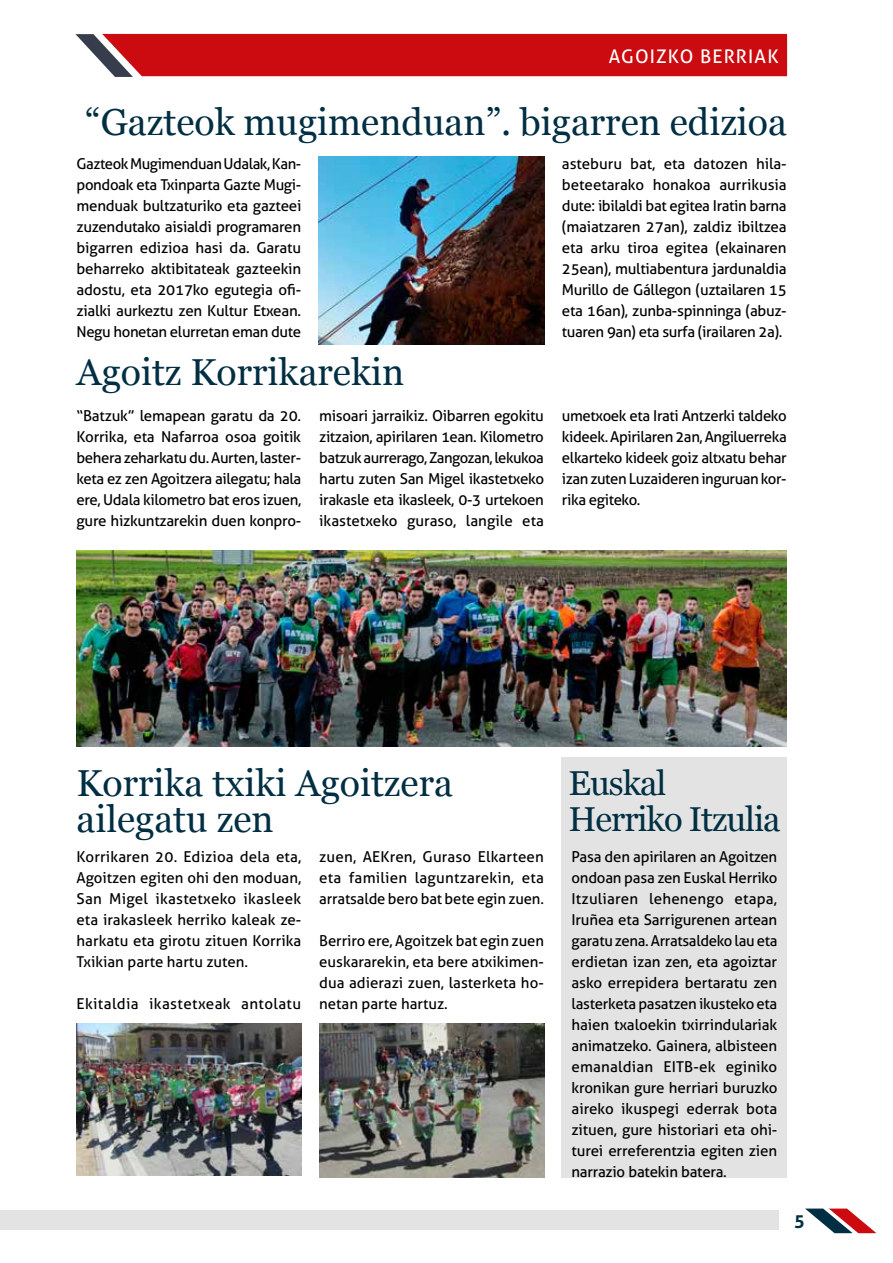
<style>
.page{position:relative;width:893px;height:1263px;background:#fff}
.page>*{position:absolute;margin:0;border:0;box-sizing:border-box;transform-origin:0 0}
.t1{font:37.5px/36px "Georgia";color:#002e42}
.t2{font:34.5px/36px "Georgia";letter-spacing:-.03em;color:#002e42}
.t3{font:18.75px "Aller";letter-spacing:.06em;color:#fff}
.t4{font:700 18px "Aller";color:#002e42}
.t5{font:15px/21px "Aller";letter-spacing:-.015em;color:#000;text-align:justify}
.t6{font:15px "Aller";letter-spacing:.025em;color:#000}
</style>
<div class="page">
<div style="left:0;top:1211px;width:778px;height:19px;background:#e3e3e3"></div>
<svg style="left:805px;top:1208px;width:71px;height:25px"></svg>
<svg style="left:75px;top:34px;width:712px;height:43px;background:#ca1a1e"></svg>
<div style="left:561px;top:757px;width:226px;height:421px;background:#e3e3e3"></div>
<img style="left:319px;top:157px;width:225px;height:188px">
<img style="left:77px;top:1024px;width:225px;height:152px">
<img style="left:319px;top:1024px;width:225px;height:153px">
<img style="left:77px;top:551px;width:710px;height:196px">
<p class="t3" style="left:609px;top:45px;width:104px">agoizko berr</p>
<p class="t3" style="left:748px;top:45px;width:32px">iak</p>
<h1 class="t1" style="left:85px;top:105px;width:703px">“Gazteok mugimenduan”. bigarren edizioa</h1>
<p class="t5" style="left:77px;top:153px;width:226px">Gazteok Mugimenduan Udalak, Kan&shy;pondoak eta Txinparta Gazte Mugi&shy;menduak bultzaturiko eta gazteei zuzendutako aisialdi programaren bigarren edizioa hasi da. Garatu beharreko aktibitateak gazteekin adostu, eta 2017ko egutegia ofi&shy;zialki aurkeztu zen Kultur Etxean.<br>Negu honetan elurretan eman dute</p>
<p class="t5" style="left:562px;top:153px;width:226px">asteburu bat, eta datozen hila&shy;beteetarako honakoa aurrikusia dute: ibilaldi bat egitea I ratin barna (maiatzaren 27an), zaldiz ibiltzea eta arku tiroa egitea (ekainaren 25ean), multiabentura jardunaldia Murillo de Gállegon (uztailaren 15 eta 16an), zunba-spinninga (abuz&shy;tuaren 9an) eta surfa (irailaren 2a).</p>
<h1 class="t1" style="left:77px;top:355px;width:329px">Agoitz Korrikarekin</h1>
<p class="t5" style="left:77px;top:405px;width:226px">“Batzuk” lemapean garatu da 20.<br>Korrika, eta Nafarroa osoa goitik behera zeharkatu du. Aurten, laster&shy;keta ez zen Agoitzera ailegatu; hala ere, U dala kilometro bat eros izuen, gure hizkuntzarekin duen konpro-</p>
<p class="t5" style="left:319px;top:405px;width:226px">misoari jarraikiz. Oibarren egokitu zitzaion, apirilaren 1ean. Kilometro batzuk aurrerago, Zangozan, lekukoa hartu zuten San Migel ikastetxeko irakasle eta ikasleek, 0-3 urtekoen ikastetxeko guraso, langile eta</p>
<p class="t5" style="left:562px;top:405px;width:226px">umetxoek eta I rati Antzerki taldeko kideek. Apirilaren 2an, Angiluerreka elkarteko kideek goiz altxatu behar izan zuten Luzaideren inguruan kor&shy;rika egiteko.</p>
<h1 class="t1" style="left:77px;top:765px;width:378px">Korrika txiki Agoitzera ailegatu zen</h1>
<h2 class="t2" style="left:568px;top:766px;width:213px">Euskal<br>Herriko Itzulia</h2>
<p class="t5" style="left:77px;top:846px;width:226px">Korrikaren 20. Edizioa dela eta, Agoitzen egiten ohi den moduan, San Migel ikastetxeko ikasleek eta irakasleek herriko kaleak ze&shy;harkatu eta girotu zituen Korrika Txikian parte hartu zuten.</p>
<p class="t6" style="left:77px;top:995px;width:226px">Ekitaldia ikastetxeak antolatu</p>
<p class="t5" style="left:319px;top:846px;width:226px">zuen, AEKren, Guraso Elkarteen eta familien laguntzarekin, eta arratsalde bero bat bete egin zuen.</p>
<p class="t5" style="left:319px;top:930px;width:226px">Berriro ere, Agoitzek bat egin zuen euskararekin, eta bere atxikimen&shy;dua adierazi zuen, lasterketa ho&shy;netan parte hartuz.</p>
<p class="t5" style="left:571px;top:846px;width:207px">Pasa den apirilaren an Agoitzen ondoan pasa zen Euskal Herriko Itzuliaren lehenengo etapa, I ruñea eta Sarrigurenen artean garatu zena. Arratsaldeko lau eta erdietan izan zen, eta agoiztar asko errepidera bertaratu zen lasterketa pasatzen ikusteko eta haien txaloekin txirrindulariak animatzeko. Gainera, albisteen emanaldian EITB-ek eginiko kronikan gure herriari buruzko aireko ikuspegi ederrak bota zituen, gure historiari eta ohi&shy;turei erreferentzia egiten zien narrazio batekin batera.</p>
<p class="t4" style="left:794px;top:1209px;width:12px">5</p>
</div>
